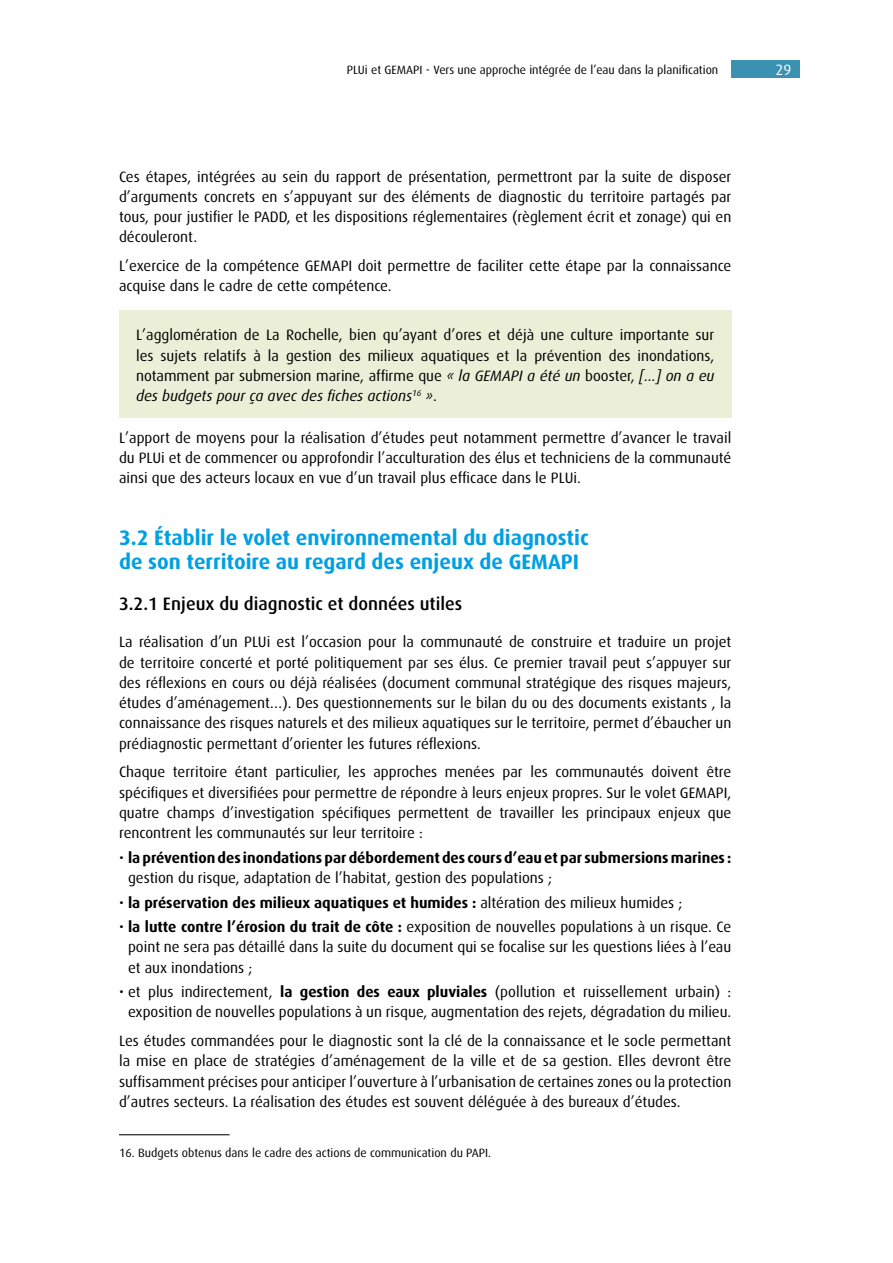
<style>
.page{position:relative;width:893px;height:1263px;background:#fff}
.page>*{position:absolute;margin:0;border:0;box-sizing:border-box;transform-origin:0 0}
.t1{font:700 21px/24px "Dax OT";color:#009fe3}
.t2{font:500 18px "Dax OT";color:#000}
.t3{font:15px/20.2px "Dax OT";color:#000;text-align:justify}
.t4{font:700 15px/20.2px "Dax OT";color:#000}
.t5{font:15px "Dax OT";color:#fff}
.t6{font:12px "Dax OT";color:#000}
.s1{font-style:italic}
.s2{font-weight:400}
.s3{font-weight:700}
</style>
<div class="page">
<div style="left:731px;top:61px;width:69px;height:17px;background:#3b91b2"></div>
<div style="left:119px;top:310px;width:612px;height:108px;background:#ecefd8"></div>
<hr style="left:119px;top:1134px;width:111px;height:1px;background:#000">
<p class="t6" style="left:347px;top:63px;width:373px">PLUi et GEMAPI - Vers une approche intégrée de l’eau dans la planification</p>
<p class="t5" style="left:775px;top:62px;width:17px">29</p>
<p class="t3" style="left:119px;top:166px;width:614px">Ces étapes, intégrées au sein du rapport de présentation, permettront par la suite de disposer d’arguments concrets en s’appuyant sur des éléments de diagnostic du territoire partagés par tous, pour justifier le PADD, et les dispositions réglementaires (règlement écrit et zonage) qui en découleront.</p>
<p class="t3" style="left:119px;top:256px;width:614px">L’exercice de la compétence GEMAPI doit permettre de faciliter cette étape par la connaissance acquise dans le cadre de cette compétence.</p>
<p class="t3" style="left:136px;top:325px;width:580px">L’agglomération de La Rochelle, bien qu’ayant d’ores et déjà une culture importante sur les sujets relatifs à la gestion des milieux aquatiques et la prévention des inondations, notamment par submersion marine, affirme que <span class="s1">« la GEMAPI a été un</span> booster, <span class="s1">[…] on a eu des budgets pour ça avec des fiches actions</span><sup>16</sup> <span class="s1">»</span>.</p>
<p class="t3" style="left:119px;top:427px;width:614px">L’apport de moyens pour la réalisation d’études peut notamment permettre d’avancer le travail du PLUi et de commencer ou approfondir l’acculturation des élus et techniciens de la communauté ainsi que des acteurs locaux en vue d’un travail plus efficace dans le PLUi.</p>
<h1 class="t1" style="left:119px;top:526px;width:471px">3.2 Établir le volet environnemental du diagnostic de son territoire au regard des enjeux de GEMAPI</h1>
<p class="t2" style="left:119px;top:594px;width:345px">3.2.1 Enjeux du diagnostic et données utiles</p>
<p class="t3" style="left:119px;top:632px;width:614px">La réalisation d’un PLUi est l’occasion pour la communauté de construire et traduire un projet de territoire concerté et porté politiquement par ses élus. Ce premier travail peut s’appuyer sur des réflexions en cours ou déjà réalisées (document communal stratégique des risques majeurs, études d’aménagement…). Des questionnements sur le bilan du ou des documents existants , la connaissance des risques naturels et des milieux aquatiques sur le territoire, permet d’ébaucher un prédiagnostic permettant d’orienter les futures réflexions.</p>
<p class="t3" style="left:119px;top:762px;width:614px">Chaque territoire étant particulier, les approches menées par les communautés doivent être spécifiques et diversifiées pour permettre de répondre à leurs enjeux propres. Sur le volet GEMAPI, quatre champs d’investigation spécifiques permettent de travailler les principaux enjeux que rencontrent les communautés sur leur territoire :</p>
<p class="t4" style="left:128px;top:847px;width:605px;text-indent:-9px"><span class="s2">•</span> la prévention des inondations par débordement des cours d’eau et par submersions marines : <span class="s2">gestion du risque, adaptation de l’habitat, gestion des populations ;</span></p>
<p class="t4" style="left:119px;top:892px;width:565px"><span class="s2">•</span> la préservation des milieux aquatiques et humides : <span class="s2">altération des milieux humides ;</span></p>
<p class="t3" style="left:128px;top:917px;width:605px;text-indent:-9px">• <span class="s3">la lutte contre l’érosion du trait de côte :</span> exposition de nouvelles populations à un risque. Ce point ne sera pas détaillé dans la suite du document qui se focalise sur les questions liées à l’eau et aux inondations ;</p>
<p class="t3" style="left:119px;top:982px;width:614px;text-align:right">• et plus indirectement, <span class="s3">la gestion des eaux pluviales</span> (pollution et ruissellement urbain) : exposition de nouvelles populations à un risque, augmentation des rejets, dégradation du milieu.</p>
<p class="t3" style="left:119px;top:1031px;width:614px">Les études commandées pour le diagnostic sont la clé de la connaissance et le socle permettant la mise en place de stratégies d’aménagement de la ville et de sa gestion. Elles devront être suffisamment précises pour anticiper l’ouverture à l’urbanisation de certaines zones ou la protection d’autres secteurs. La réalisation des études est souvent déléguée à des bureaux d’études.</p>
<p class="t6" style="left:119px;top:1146px;width:374px">16. Budgets obtenus dans le cadre des actions de communication du PAPI.</p>
</div>
